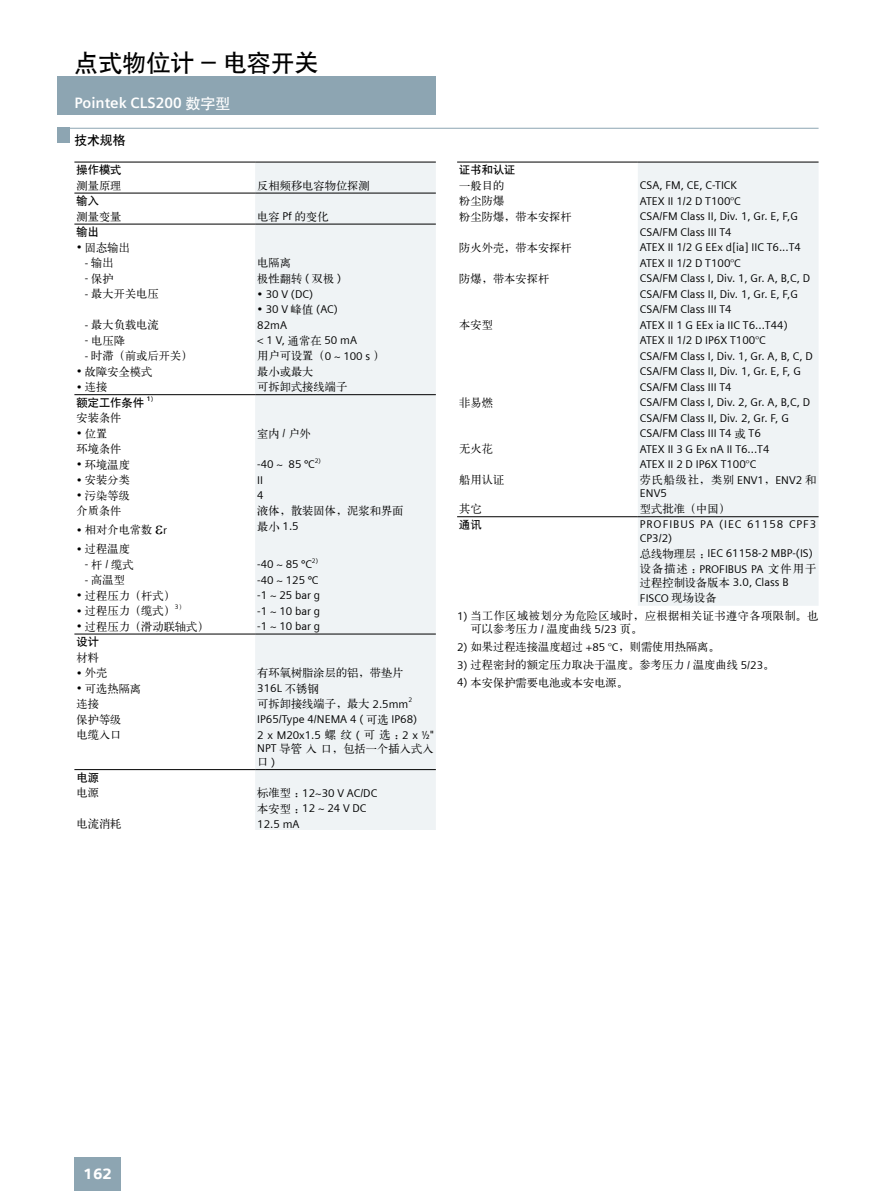
<style>
.page{position:relative;width:893px;height:1191px;background:#fff}
.page>*{position:absolute;margin:0;border:0;box-sizing:border-box;transform-origin:0 0}
.t1{font:24px "H Yb 1 gs G Bpc EUC H";color:#000}
.t2{font:700 15px "Siemens Sans";color:#fff}
.t3{font:900 15px "Siemens Sans";color:#fff}
.t4{font:12.75px "H Yb 1 gs G Bpc EUC H";color:#000}
.t5{font:11.25px/15.5px "Siemens Sans";color:#000}
.t6{font:11.25px/13.5px "H Ya 1 gj";color:#000}
.t7{font:11.25px/13.5px "H Ya 1 gj";letter-spacing:.035em;color:#000}
.t8{font:11.25px/13.5px "Siemens Sans";letter-spacing:.085em;color:#000}
.t9{font:11.25px "H Yb 1 gs G Bpc EUC H";color:#000}
.t10{font:6.6px "Siemens Sans";color:#000}
.s1{font-family:"H Yb 1 gs G Bpc EUC H";font-weight:400}
.s2{font-family:"Siemens Sans"}
.s3{font-family:"H Ya 1 gj"}
.s4{font-weight:700}
</style>
<div class="page">
<div style="left:57px;top:77px;width:379px;height:38px;background:#8da5b2"></div>
<div style="left:74px;top:1157px;width:47px;height:34px;background:#8da5b2"></div>
<div style="left:255px;top:163px;width:181px;height:667px;background:#eff3f5"></div>
<hr style="left:74px;top:162px;width:181px;height:1px;background:#000">
<hr style="left:255px;top:162px;width:181px;height:1px;background:#000">
<hr style="left:74px;top:193px;width:181px;height:1px;background:#000">
<hr style="left:255px;top:193px;width:181px;height:1px;background:#000">
<hr style="left:74px;top:224px;width:181px;height:1px;background:#000">
<hr style="left:255px;top:224px;width:181px;height:1px;background:#000">
<hr style="left:74px;top:394px;width:181px;height:1px;background:#000">
<hr style="left:255px;top:394px;width:181px;height:1px;background:#000">
<hr style="left:74px;top:633px;width:181px;height:1px;background:#000">
<hr style="left:255px;top:633px;width:181px;height:1px;background:#000">
<hr style="left:74px;top:769px;width:181px;height:1px;background:#000">
<hr style="left:255px;top:769px;width:181px;height:1px;background:#000">
<div style="left:638px;top:163px;width:181px;height:443px;background:#eff3f5"></div>
<hr style="left:457px;top:162px;width:181px;height:1px;background:#000">
<hr style="left:638px;top:162px;width:181px;height:1px;background:#000">
<hr style="left:457px;top:516px;width:181px;height:1px;background:#000">
<hr style="left:638px;top:516px;width:181px;height:1px;background:#000">
<hr style="left:57px;top:128px;width:762px;height:1px;background:#8da5b2">
<div style="left:57px;top:128px;width:13px;height:15px;background:#8da5b2"></div>
<h1 class="t1" style="left:74px;top:51px;width:246px">点式物位计 - 电容开关</h1>
<h2 class="t2" style="left:74px;top:95px;width:158px">Pointek CLS200 <span class="s1">数字型</span></h2>
<p class="t4" style="left:74px;top:134px;width:52px">技术规格</p>
<p class="t9" style="left:77px;top:164px;width:47px">操作模式</p>
<p class="t6" style="left:77px;top:178px;width:47px">测量原理</p>
<p class="t6" style="left:257px;top:178px;width:114px">反相频移电容物位探测</p>
<p class="t9" style="left:77px;top:195px;width:24px">输入</p>
<p class="t6" style="left:77px;top:209px;width:47px">测量变量</p>
<p class="t6" style="left:257px;top:209px;width:73px">电容 <span class="s2">Pf</span> 的变化</p>
<p class="t9" style="left:77px;top:226px;width:24px">输出</p>
<p class="t6" style="left:77px;top:240px;width:55px"><span class="s2">•</span> 固态输出</p>
<p class="t6" style="left:85px;top:256px;width:30px"><span class="s2">-</span> 输出</p>
<p class="t6" style="left:257px;top:256px;width:35px">电隔离</p>
<p class="t6" style="left:85px;top:271px;width:30px"><span class="s2">-</span> 保护</p>
<p class="t6" style="left:257px;top:271px;width:86px">极性翻转 <span class="s2">(</span> 双极 <span class="s2">)</span></p>
<p class="t6" style="left:85px;top:287px;width:75px"><span class="s2">-</span> 最大开关电压</p>
<p class="t5" style="left:257px;top:286px;width:57px">• 30 V (DC)</p>
<p class="t5" style="left:257px;top:302px;width:82px">• 30 V <span class="s3">峰值</span> (AC)</p>
<p class="t6" style="left:85px;top:318px;width:75px"><span class="s2">-</span> 最大负载电流</p>
<p class="t5" style="left:257px;top:317px;width:31px">82mA</p>
<p class="t6" style="left:85px;top:333px;width:42px"><span class="s2">-</span> 电压降</p>
<p class="t5" style="left:257px;top:333px;width:101px">&lt; 1 V, <span class="s3">通常在</span> 50 mA</p>
<p class="t6" style="left:85px;top:349px;width:109px"><span class="s2">-</span> 时滞（前或后开关）</p>
<p class="t6" style="left:257px;top:349px;width:129px">用户可设置（<span class="s2">0 ~ 100 s</span> ）</p>
<p class="t6" style="left:77px;top:364px;width:77px"><span class="s2">•</span> 故障安全模式</p>
<p class="t6" style="left:257px;top:364px;width:58px">最小或最大</p>
<p class="t6" style="left:77px;top:380px;width:32px"><span class="s2">•</span> 连接</p>
<p class="t6" style="left:257px;top:380px;width:91px">可拆卸式接线端子</p>
<p class="t9" style="left:77px;top:397px;width:82px">额定工作条件 <sup>1</sup><sup>）</sup></p>
<p class="t6" style="left:77px;top:411px;width:47px">安装条件</p>
<p class="t6" style="left:77px;top:426px;width:32px"><span class="s2">•</span> 位置</p>
<p class="t6" style="left:257px;top:426px;width:55px">室内 <span class="s2">/</span> 户外</p>
<p class="t6" style="left:77px;top:442px;width:47px">环境条件</p>
<p class="t6" style="left:77px;top:457px;width:55px"><span class="s2">•</span> 环境温度</p>
<p class="t5" style="left:257px;top:457px;width:59px">-40 ~ 85 <span class="s4">°</span>C</p>
<p class="t10" style="left:315px;top:457px;width:8px">2)</p>
<p class="t6" style="left:77px;top:473px;width:55px"><span class="s2">•</span> 安装分类</p>
<p class="t5" style="left:257px;top:472px;width:7px">II</p>
<p class="t6" style="left:77px;top:488px;width:55px"><span class="s2">•</span> 污染等级</p>
<p class="t5" style="left:257px;top:488px;width:8px">4</p>
<p class="t6" style="left:77px;top:504px;width:47px">介质条件</p>
<p class="t6" style="left:257px;top:504px;width:148px">液体，散装固体，泥浆和界面</p>
<p class="t6" style="left:77px;top:523px;width:92px"><span class="s2">•</span> 相对介电常数 <span class="s2">r</span></p>
<p class="t5" style="left:257px;top:519px;width:43px"><span class="s3">最小</span> 1.5</p>
<p class="t6" style="left:77px;top:542px;width:55px"><span class="s2">•</span> 过程温度</p>
<p class="t6" style="left:85px;top:557px;width:50px"><span class="s2">-</span> 杆<span class="s2">/</span>缆式</p>
<p class="t5" style="left:257px;top:556px;width:56px">-40 ~ 85 <span class="s4">°</span>C</p>
<p class="t10" style="left:312px;top:557px;width:8px">2)</p>
<p class="t6" style="left:85px;top:573px;width:42px"><span class="s2">-</span> 高温型</p>
<p class="t5" style="left:257px;top:572px;width:63px">-40 ~ 125 <span class="s4">°</span>C</p>
<p class="t6" style="left:77px;top:588px;width:100px"><span class="s2">•</span> 过程压力（杆式）</p>
<p class="t5" style="left:257px;top:587px;width:65px">-1 ~ 25 bar g</p>
<p class="t6" style="left:77px;top:604px;width:110px"><span class="s2">•</span> 过程压力（缆式）<sup>3</sup><sup>）</sup></p>
<p class="t5" style="left:257px;top:603px;width:65px">-1 ~ 10 bar g</p>
<p class="t6" style="left:77px;top:619px;width:134px"><span class="s2">•</span> 过程压力（滑动联轴式）</p>
<p class="t5" style="left:257px;top:618px;width:65px">-1 ~ 10 bar g</p>
<p class="t9" style="left:77px;top:636px;width:24px">设计</p>
<p class="t6" style="left:77px;top:650px;width:24px">材料</p>
<p class="t6" style="left:77px;top:666px;width:32px"><span class="s2">•</span> 外壳</p>
<p class="t6" style="left:257px;top:666px;width:148px">有环氧树脂涂层的铝，带垫片</p>
<p class="t6" style="left:77px;top:681px;width:66px"><span class="s2">•</span> 可选热隔离</p>
<p class="t5" style="left:257px;top:680px;width:63px">316L <span class="s3">不锈钢</span></p>
<p class="t6" style="left:77px;top:697px;width:24px">连接</p>
<p class="t6" style="left:257px;top:697px;width:153px">可拆卸接线端子，最大 <span class="s2">2.5mm</span></p>
<p class="t10" style="left:408px;top:696px;width:5px">2</p>
<p class="t6" style="left:77px;top:712px;width:47px">保护等级</p>
<p class="t5" style="left:257px;top:711px;width:161px">IP65/Type 4/NEMA 4 ( <span class="s3">可选</span> IP68)</p>
<p class="t6" style="left:77px;top:728px;width:47px">电缆入口</p>
<p class="t5" style="left:257px;top:727px;width:178px">2 x M20x1.5 <span class="s3">螺纹</span> ( <span class="s3">可选：</span>2 x ½"</p>
<p class="t6" style="left:257px;top:741px;width:178px"><span class="s2">NPT</span> 导管入口，包括一个插入式入口 <span class="s2">)</span></p>
<p class="t9" style="left:77px;top:771px;width:24px">电源</p>
<p class="t6" style="left:77px;top:786px;width:24px">电源</p>
<p class="t5" style="left:257px;top:785px;width:122px"><span class="s3">标准型：</span>12~30 V AC/DC<span class="s3">本安型：</span>12 ~ 24 V DC</p>
<p class="t6" style="left:77px;top:817px;width:47px">电流消耗</p>
<p class="t5" style="left:257px;top:816px;width:44px">12.5 mA</p>
<p class="t9" style="left:459px;top:164px;width:58px">证书和认证</p>
<p class="t6" style="left:459px;top:178px;width:46px">一般目的</p>
<p class="t5" style="left:640px;top:178px;width:99px">CSA, FM, CE, C-TICK</p>
<p class="t6" style="left:459px;top:194px;width:46px">粉尘防爆</p>
<p class="t5" style="left:640px;top:193px;width:102px">ATEX II 1/2 D T100°C</p>
<p class="t6" style="left:459px;top:209px;width:114px">粉尘防爆，带本安探杆</p>
<p class="t5" style="left:640px;top:209px;width:160px">CSA/FM Class II, Div. 1, Gr. E, F,G<br>CSA/FM Class III T4</p>
<p class="t6" style="left:459px;top:240px;width:114px">防火外壳，带本安探杆</p>
<p class="t5" style="left:640px;top:240px;width:163px">ATEX II 1/2 G EEx d[ia] IIC T6...T4<br>ATEX II 1/2 D T100°C</p>
<p class="t6" style="left:459px;top:271px;width:91px">防爆，带本安探杆</p>
<p class="t5" style="left:640px;top:271px;width:172px">CSA/FM Class I, Div. 1, Gr. A, B,C, D<br>CSA/FM Class II, Div. 1, Gr. E, F,G<br>CSA/FM Class III T4</p>
<p class="t6" style="left:459px;top:318px;width:35px">本安型</p>
<p class="t5" style="left:640px;top:317px;width:175px">ATEX II 1 G EEx ia IIC T6...T44)<br>ATEX II 1/2 D IP6X T100°C<br>CSA/FM Class I, Div. 1, Gr. A, B, C, D<br>CSA/FM Class II, Div. 1, Gr. E, F, G<br>CSA/FM Class III T4</p>
<p class="t6" style="left:459px;top:395px;width:35px">非易燃</p>
<p class="t5" style="left:640px;top:395px;width:172px">CSA/FM Class I, Div. 2, Gr. A, B,C, D<br>CSA/FM Class II, Div. 2, Gr. F, G<br>CSA/FM Class III T4 <span class="s3">或</span> T6</p>
<p class="t6" style="left:459px;top:442px;width:35px">无火花</p>
<p class="t5" style="left:640px;top:441px;width:131px">ATEX II 3 G Ex nA II T6...T4<br>ATEX II 2 D IP6X T100°C</p>
<p class="t6" style="left:459px;top:473px;width:46px">船用认证</p>
<p class="t6" style="left:640px;top:473px;width:178px">劳氏船级社，类别 <span class="s2">ENV1</span>，<span class="s2">ENV2</span> 和</p>
<p class="t5" style="left:640px;top:486px;width:28px">ENV5</p>
<p class="t6" style="left:459px;top:502px;width:24px">其它</p>
<p class="t6" style="left:640px;top:502px;width:91px">型式批准（中国）</p>
<p class="t9" style="left:459px;top:519px;width:24px">通讯</p>
<p class="t8" style="left:640px;top:518px;width:178px">PROFIBUS PA (IEC 61158 CPF3<br>CP3/2)</p>
<p class="t5" style="left:640px;top:546px;width:178px"><span class="s3">总线物理层：</span>IEC 61158-2 MBP-(IS)<span class="s3">设备描述：</span>PROFIBUS PA <span class="s3">文件用于</span></p>
<p class="t5" style="left:640px;top:575px;width:150px"><span class="s3">过程控制设备版本</span> 3.0, Class B<br>FISCO <span class="s3">现场设备</span></p>
<p class="t7" style="left:471px;top:609px;width:349px;text-indent:-14px"><span class="s2">1)</span> 当工作区域被划分为危险区域时，应根据相关证书遵守各项限制。也可以参考压力 <span class="s2">/</span> 温度曲线 <span class="s2">5/23</span> 页。</p>
<p class="t6" style="left:457px;top:640px;width:264px"><span class="s2">2)</span> 如果过程连接温度超过 <span class="s2">+85 °C</span>，则需使用热隔离。</p>
<p class="t6" style="left:457px;top:658px;width:319px"><span class="s2">3)</span> 过程密封的额定压力取决于温度。参考压力 <span class="s2">/</span> 温度曲线 <span class="s2">5/23</span>。</p>
<p class="t6" style="left:457px;top:675px;width:172px"><span class="s2">4)</span> 本安保护需要电池或本安电源。</p>
<h2 class="t3" style="left:84px;top:1165px;width:30px">162</h2>
</div>
